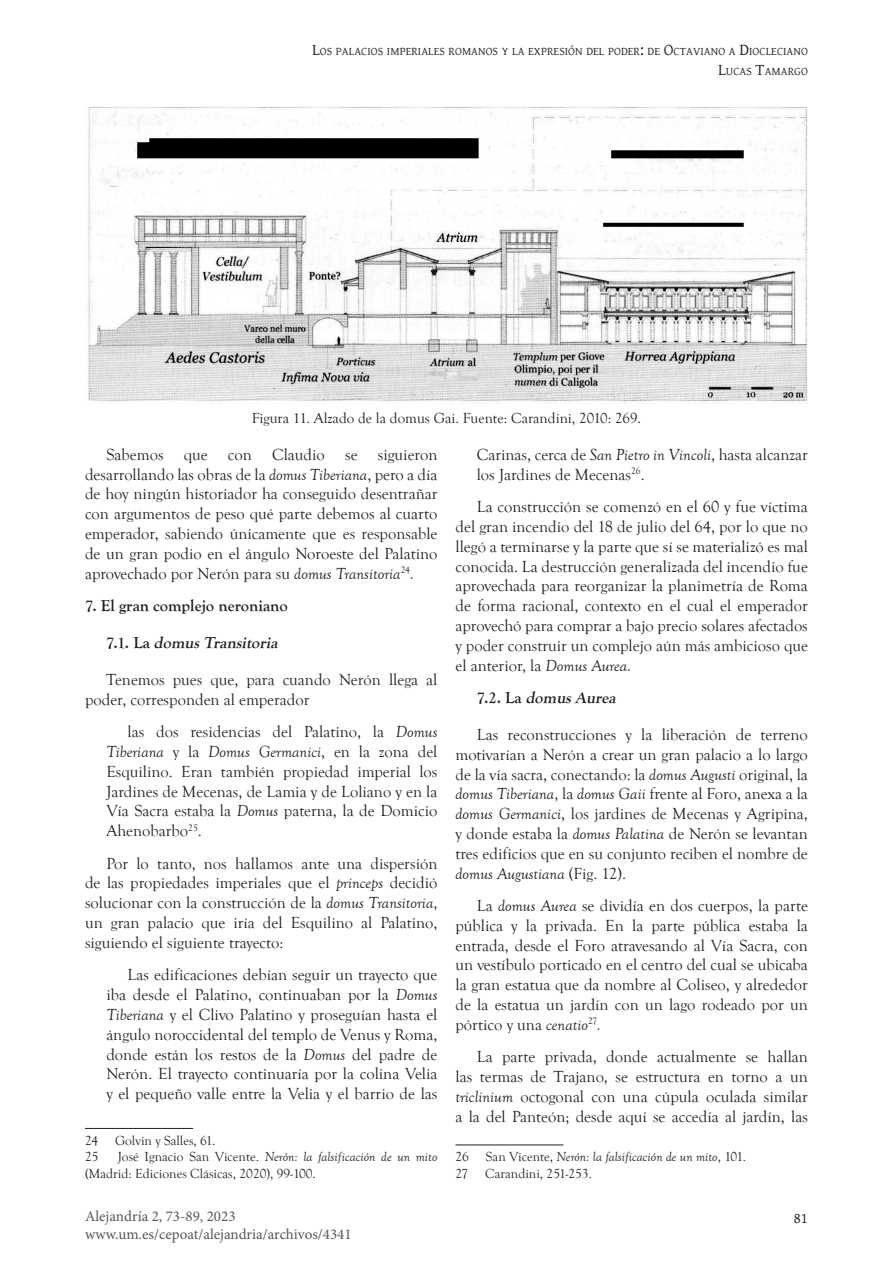
<style>
.page{position:relative;width:893px;height:1263px;background:#fff}
.page>*{position:absolute;margin:0;border:0;box-sizing:border-box;transform-origin:0 0}
.t1{font:16.5px/19.8px "Goudy Old Style T";color:#231f20;text-align:justify}
.Heading_2{font:italic 700 16.5px "Goudy Old Style T";color:#231f20}
.Heading_1{font:700 16.5px "Goudy Old Style T";color:#231f20}
.t2{font:15px "Minion Pro";color:#56555a}
.Figure_Caption{font:15px "Goudy Old Style T";color:#231f20}
.t3{font:15px "Gentium Basic";color:#231f20}
.Footnote_Text{font:13.5px/16.5px "Goudy Old Style T";color:#231f20}
.Footnote_Text-2{font:italic 13.5px "Goudy Old Style T";color:#231f20}
.t4{font:11.55px/19.8px "Gentium Basic";color:#231f20;text-align:right}
.s1{font-size:16.5px}
.s2{font-style:italic}
.s3{font-style:normal}
</style>
<div class="page">
<hr style="left:85px;top:1128px;width:108px;height:1px;background:#231f20">
<hr style="left:455px;top:1145px;width:108px;height:1px;background:#231f20">
<img style="left:86px;top:106px;width:722px;height:297px">
<p class="t4" style="left:312px;top:41px;width:497px"><span class="s1">L</span>OS PALACIOS IMPERIALES ROMANOS Y LA EXPRESIÓN DEL PODER<span class="s1">:</span> DE <span class="s1">O</span>CTAVIANO A <span class="s1">D</span>IOCLECIANO<br><span class="s1">L</span>UCAS <span class="s1">T</span>AMARGO</p>
<p class="Figure_Caption" style="left:252px;top:410px;width:391px">Figura 11. Alzado de la domus Gai. Fuente: Carandini, 2010: 269.</p>
<p class="t1" style="left:85px;top:445px;width:354px;text-indent:21px">Sabemos que con Claudio se siguieron desarrollando las obras de la <span class="s2">domus Tiberiana</span>, pero a día de hoy ningún historiador ha conseguido desentrañar con argumentos de peso qué parte debemos al cuarto emperador, sabiendo únicamente que es responsable de un gran podio en el ángulo Noroeste del Palatino aprovechado por Nerón para su <span class="s2">domus Transitoria</span><sup>24</sup><span class="s2">.</span></p>
<p class="Heading_1" style="left:85px;top:596px;width:204px">7. El gran complejo neroniano</p>
<p class="Heading_2" style="left:106px;top:633px;width:176px"><span class="s3">7.1 . L a</span> domusTransitoria</p>
<p class="t1" style="left:85px;top:670px;width:354px;text-indent:21px">Tenemos pues que, para cuando Nerón llega al poder, corresponden al emperador</p>
<p class="t1" style="left:106px;top:722px;width:333px;text-indent:21px">las dos residencias del Palatino, la <span class="s2">Domus Tiberiana</span> y la <span class="s2">Domus Germanici</span>, en la zona del Esquilino. Eran también propiedad imperial los Jardines de Mecenas, de Lamia y de Loliano y en la Vía Sacra estaba la <span class="s2">Domus</span> paterna, la de Domicio Ahenobarbo<sup>25</sup>.</p>
<p class="t1" style="left:85px;top:854px;width:354px;text-indent:21px">Por lo tanto, nos hallamos ante una dispersión de las propiedades imperiales que el <span class="s2">princeps</span> decidió solucionar con la construcción de la <span class="s2">domus Transitoria</span>, un gran palacio que iría del Esquilino al Palatino, siguiendo el siguiente trayecto:</p>
<p class="t1" style="left:106px;top:965px;width:333px;text-indent:21px">Las edificaciones debían seguir un trayecto que iba desde el Palatino, continuaban por la <span class="s2">Domus Tiberiana</span> y el Clivo Palatino y proseguían hasta el ángulo noroccidental del templo de Venus y Roma, donde están los restos de la <span class="s2">Domus</span> del padre de Nerón. El trayecto continuaría por la colina Velia y el pequeño valle entre la Velia y el barrio de las</p>
<p class="Footnote_Text" style="left:85px;top:1132px;width:132px">24 Golvin y Salles, 61.</p>
<p class="Footnote_Text" style="left:85px;top:1149px;width:15px">25</p>
<p class="Footnote_Text" style="left:85px;top:1149px;width:354px;text-indent:33px">José Ignacio San Vicente. <span class="s2">Nerón: la falsificación de un mito </span>(Madrid: Ediciones Clásicas, 2020), 99-100.</p>
<p class="t1" style="left:477px;top:445px;width:333px">Carinas, cerca de <span class="s2">San Pietro in Vincoli</span>, hasta alcanzar los Jardines de Mecenas<sup>26</sup>.</p>
<p class="t1" style="left:455px;top:497px;width:354px;text-indent:21px">La construcción se comenzó en el 60 y fue víctima del gran incendio del 18 de julio del 64, por lo que no llegó a terminarse y la parte que sí se materializó es mal conocida. La destrucción generalizada del incendio fue aprovechada para reorganizar la planimetría de Roma de forma racional, contexto en el cual el emperador aprovechó para comprar a bajo precio solares afectados y poder construir un complejo aún más ambicioso que el anterior, la <span class="s2">Domus Aurea.</span></p>
<p class="Heading_2" style="left:477px;top:688px;width:144px"><span class="s3">7. 2 . L a</span> domusAurea</p>
<p class="t1" style="left:455px;top:725px;width:354px;text-indent:21px">Las reconstrucciones y la liberación de terreno motivarían a Nerón a crear un gran palacio a lo largo de la vía sacra, conectando: la <span class="s2">domus Augusti</span> original, la <span class="s2">domus Tiberiana</span>, la <span class="s2">domus Gaii</span> frente al Foro, anexa a la <span class="s2">domus Germanici</span>, los jardines de Mecenas y Agripina, y donde estaba la <span class="s2">domus Palatina</span> de Nerón se levantan tres edificios que en su conjunto reciben el nombre de <span class="s2">domus Augustiana</span> (Fig. 12).</p>
<p class="t1" style="left:455px;top:896px;width:354px;text-indent:21px">La <span class="s2">domus Aurea</span> se dividía en dos cuerpos, la parte pública y la privada. En la parte pública estaba la entrada, desde el Foro atravesando al Vía Sacra, con un vestíbulo porticado en el centro del cual se ubicaba la gran estatua que da nombre al Coliseo, y alrededor de la estatua un jardín con un lago rodeado por un pórtico y una <span class="s2">cenatio</span><sup>27</sup><span class="s2">.</span></p>
<p class="t1" style="left:455px;top:1047px;width:354px;text-indent:21px">La parte privada, donde actualmente se hallan las termas de Trajano, se estructura en torno a un <span class="s2">triclinium</span> octogonal con una cúpula oculada similar a la del Panteón; desde aquí se accedía al jardín, las</p>
<p class="Footnote_Text" style="left:455px;top:1149px;width:15px">26</p>
<p class="Footnote_Text-2" style="left:486px;top:1150px;width:262px"><span class="s3">San Vicente,</span> Nerón: la falsificación de un mito<span class="s3">, 101.</span></p>
<p class="Footnote_Text" style="left:455px;top:1165px;width:138px">27 Carandini, 251-253.</p>
<p class="t2" style="left:85px;top:1206px;width:152px">Alejandría 2, 73-89, 2023</p>
<p class="t3" style="left:794px;top:1207px;width:16px">81</p>
<p class="t2" style="left:85px;top:1224px;width:268px">www.um.es/cepoat/alejandria/archivos/4341</p>
</div>
